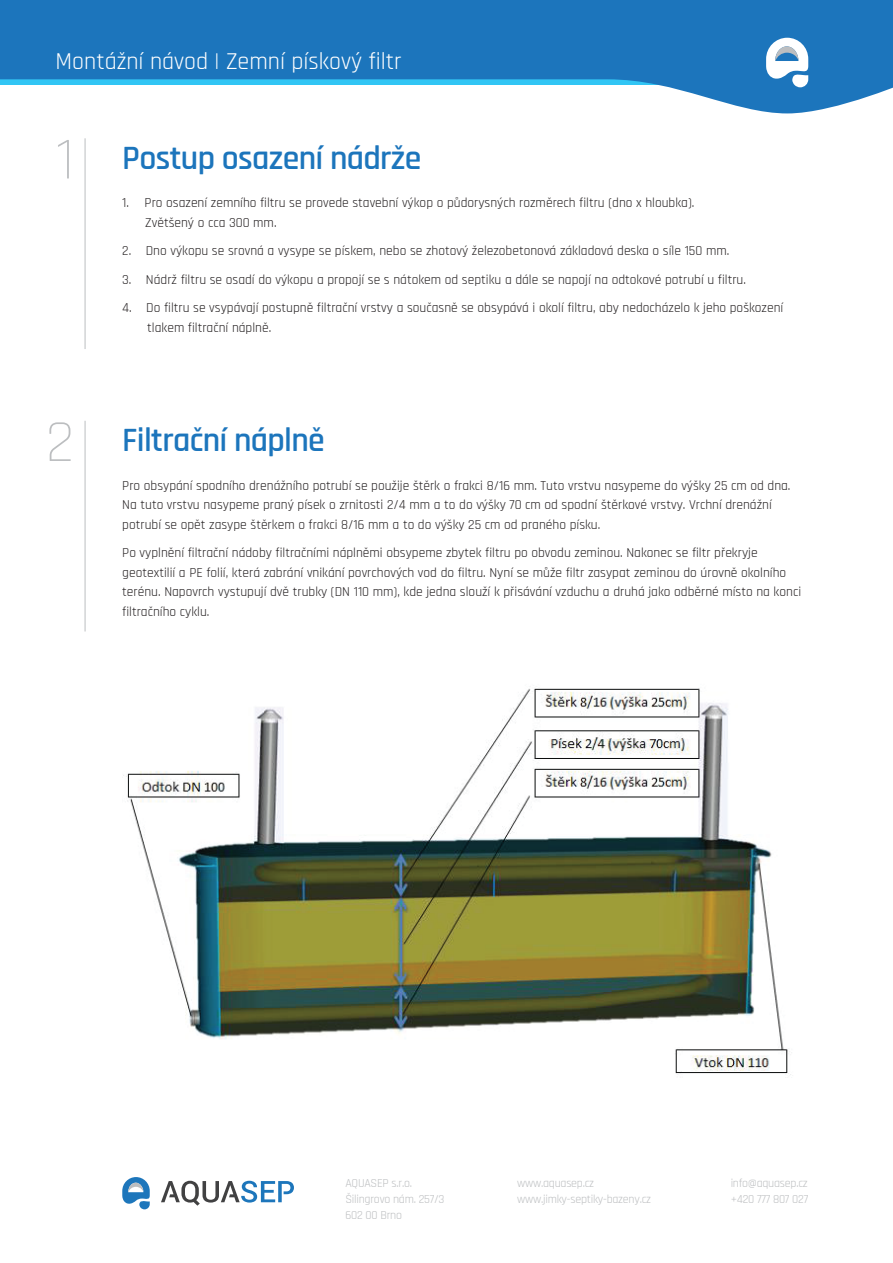
<style>
.page{position:relative;width:893px;height:1263px;background:#fff}
.page>*{position:absolute;margin:0;border:0;box-sizing:border-box;transform-origin:0 0}
.t1{font:300 60px "Rajdhani";color:#bcbec0}
.t2{font:600 33.75px "Rajdhani";letter-spacing:-.02em;color:#1c75bc}
.t3{font:24px "Rajdhani";color:#fff}
.t4{font:13.5px/19.5px "Rajdhani";color:#231f20}
.t5{font:12px/15.9px "Rajdhani";letter-spacing:-.02em;color:#bcbec0}
.s1{font-weight:300;font-size:60px;color:#bcbec0}
</style>
<div class="page">
<svg style="left:0;top:0;width:893px;height:113px;fill:#1c75bc"></svg>
<svg style="left:766px;top:38px;width:42px;height:49px"></svg>
<hr style="left:85px;top:138px;width:1px;height:211px;background:#bcbec0">
<hr style="left:85px;top:421px;width:1px;height:210px;background:#bcbec0">
<svg style="left:122px;top:1177px;width:28px;height:32px"></svg>
<svg style="left:161px;top:1181px;width:133px;height:25px"></svg>
<img style="left:123px;top:688px;width:669px;height:387px">
<h3 class="t3" style="left:56px;top:47px;width:348px">Montážní návod | Zemní pískový filtr</h3>
<h1 class="t1" style="left:56px;top:126px;width:20px">1</h1>
<h2 class="t2" style="left:122px;top:138px;width:301px">Postup osazení nádrže</h2>
<p class="t4" style="left:145px;top:193px;width:551px;text-indent:-23px">1. Pro osazení zemního filtru se provede stavební výkop o půdorysných rozměrech filtru (dno x hloubka).<br>Zvětšený o cca 300 mm.</p>
<p class="t4" style="left:122px;top:241px;width:609px">2. Dno výkopu se srovná a vysype se pískem, nebo se zhotový železobetonová základová deska o síle 150 mm.</p>
<p class="t4" style="left:122px;top:270px;width:625px">3. Nádrž filtru se osadí do výkopu a propojí se s nátokem od septiku a dále se napojí na odtokové potrubí u filtru.</p>
<p class="t4" style="left:147px;top:298px;width:638px;text-indent:-25px">4. Do filtru se vsypávají postupně filtrační vrstvy a současně se obsypává i okolí filtru, aby nedocházelo k jeho poškození tlakem filtrační náplně.</p>
<h2 class="t2" style="left:46px;top:421px;width:280px"><span class="s1">2</span> Filtrační náplně</h2>
<p class="t4" style="left:122px;top:476px;width:670px">Pro obsypání spodního drenážního potrubí se použije štěrk o frakci 8/16 mm. Tuto vrstvu nasypeme do výšky 25 cm od dna.<br>Na tuto vrstvu nasypeme praný písek o zrnitosti 2/4 mm a to do výšky 70 cm od spodní štěrkové vrstvy. Vrchní drenážní potrubí se opět zasype štěrkem o frakci 8/16 mm a to do výšky 25 cm od praného písku.</p>
<p class="t4" style="left:122px;top:543px;width:680px">Po vyplnění filtrační nádoby filtračními náplněmi obsypeme zbytek filtru po obvodu zeminou. Nakonec se filtr překryje geotextilií a PE folií, která zabrání vnikání povrchových vod do filtru. Nyní se může filtr zasypat zeminou do úrovně okolního terénu. Napovrch vystupují dvě trubky (DN 110 mm), kde jedna slouží k přisávání vzduchu a druhá jako odběrné místo na konci filtračního cyklu.</p>
<p class="t5" style="left:345px;top:1175px;width:101px">AQUASEP s.r.o.<br>Šilingrovo nám. 257/3<br>602 00 Brno</p>
<p class="t5" style="left:517px;top:1175px;width:135px">www.aquasep.cz www.jimky-septiky-bazeny.cz</p>
<p class="t5" style="left:731px;top:1175px;width:79px">info@aquasep.cz +420 777 807 027</p>
</div>
